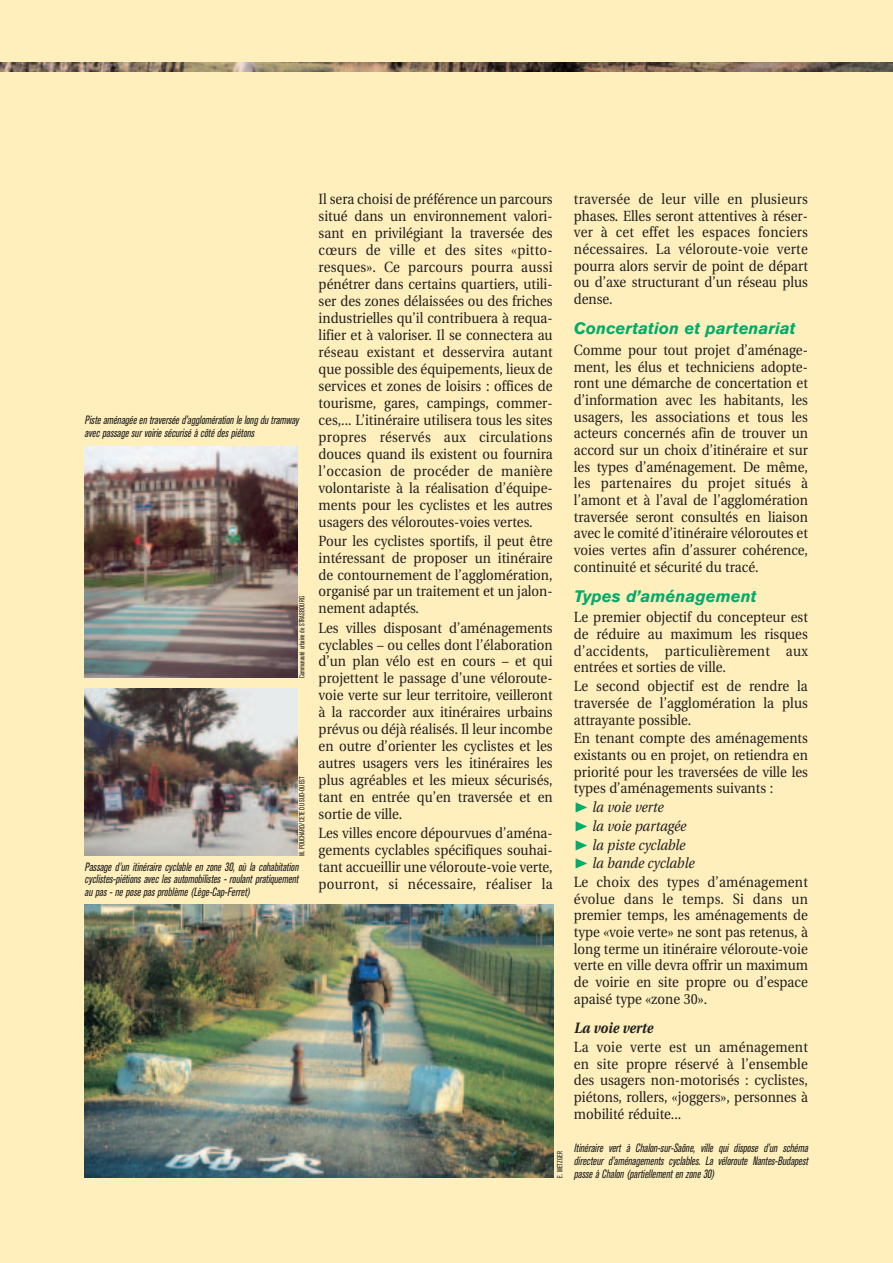
<style>
.page{position:relative;width:893px;height:1263px;background:#fff}
.page>*{position:absolute;margin:0;border:0;box-sizing:border-box;transform-origin:0 0}
.t1{font:italic 700 16.5px "Akzidenz Grotesk BE";color:#00ab6b}
.t2{font:italic 700 15px "Utopia";color:#231f20;scale:.9 1}
.t3{font:14.7px/17px "Utopia";color:#231f20;text-align:justify;scale:.9 1}
.t4{font:italic 14.7px/18.8px "Utopia";color:#231f20;scale:.9 1}
.t5{font:italic condensed 12px/12.8px "Akzidenz Grotesk BE";color:#231f20;text-align:justify;scale:.9 1}
.t6{font:condensed 7.5px "Akzidenz Grotesk BE";letter-spacing:.02em;color:#231f20;scale:.9 1}
.t7{font:condensed 7.5px "Akzidenz Grotesk BE";color:#231f20;scale:.9 1}
.s1{font-family:"Zeal";font-style:normal;font-size:15px;color:#00ab6b}
.s2{font-style:normal}
</style>
<div class="page">
<div style="left:0;top:0;width:892px;height:1263px;background:#feefbc"></div>
<img style="left:85px;top:689px;width:212px;height:166px">
<img style="left:85px;top:447px;width:212px;height:231px">
<img style="left:0;top:63px;width:892px;height:9px">
<img style="left:85px;top:905px;width:468px;height:273px">
<p class="t5" style="left:85px;top:414px;width:239px">Piste aménagée en traversée d’agglomération le long du tramway avec passage sur voirie sécurisé à côté des piétons</p>
<p class="t7" style="left:299px;top:678px;width:92px;rotate:-90deg">Communauté urbaine de STRASBOURG</p>
<p class="t6" style="left:299px;top:856px;width:90px;rotate:-90deg">M. POUCHARD/CETE DU SUD-OUEST</p>
<p class="t5" style="left:85px;top:861px;width:241px">Passage d’un itinéraire cyclable en zone 30, où la cohabitation cyclistes-piétions avec les automobilistes - roulant pratiquement au pas - ne pose pas problème (Lège-Cap-Ferret)</p>
<p class="t3" style="left:318px;top:192px;width:261px">Il sera choisi de préférence un parcours situé dans un environnement valori&shy;sant en privilégiant la traversée des cœurs de ville et des sites «pitto&shy;resques». Ce parcours pourra aussi pénétrer dans certains quartiers, utili&shy;ser des zones délaissées ou des friches industrielles qu’il contribuera à requa&shy;lifier et à valoriser. Il se connectera au réseau existant et desservira autant que possible des équipements, lieux de services et zones de loisirs : offices de tourisme, gares, campings, commer&shy;ces,... L’itinéraire utilisera tous les sites propres réservés aux circulations douces quand ils existent ou fournira l’occasion de procéder de manière volontariste à la réalisation d’équipe&shy;ments pour les cyclistes et les autres usagers des véloroutes-voies vertes.</p>
<p class="t3" style="left:318px;top:533px;width:261px">Pour les cyclistes sportifs, il peut être intéressant de proposer un itinéraire de contournement de l’agglomération, organisé par un traitement et un jalon&shy;nement adaptés.</p>
<p class="t3" style="left:318px;top:620px;width:261px">Les villes disposant d’aménagements cyclables – ou celles dont l’élaboration d’un plan vélo est en cours – et qui projettent le passage d’une véloroute&shy;voie verte sur leur territoire, veilleront à la raccorder aux itinéraires urbains prévus ou déjà réalisés. Il leur incombe en outre d’orienter les cyclistes et les autres usagers vers les itinéraires les plus agréables et les mieux sécurisés, tant en entrée qu’en traversée et en sortie de ville.</p>
<p class="t3" style="left:318px;top:826px;width:261px">Les villes encore dépourvues d’aména&shy;gements cyclables spécifiques souhai&shy;tant accueillir une véloroute-voie verte, pourront, si nécessaire, réaliser la</p>
<p class="t6" style="left:557px;top:1178px;width:31px;rotate:-90deg">E. METZGER</p>
<p class="t3" style="left:574px;top:192px;width:261px">traversée de leur ville en plusieurs phases. Elles seront attentives à réser&shy;ver à cet effet les espaces fonciers nécessaires. La véloroute-voie verte pourra alors servir de point de départ ou d’axe structurant d’un réseau plus dense.</p>
<p class="t1" style="left:574px;top:323px;width:223px">Concertation et partenariat</p>
<p class="t3" style="left:574px;top:343px;width:261px">Comme pour tout projet d’aménage&shy;ment, les élus et techniciens adopte&shy;ront une démarche de concertation et d’information avec les habitants, les usagers, les associations et tous les acteurs concernés afin de trouver un accord sur un choix d’itinéraire et sur les types d’aménagement. De même, les partenaires du projet situés à l’amont et à l’aval de l’agglomération traversée seront consultés en liaison avec le comité d’itinéraire véloroutes et voies vertes afin d’assurer cohérence, continuité et sécurité du tracé.</p>
<p class="t1" style="left:574px;top:590px;width:184px">Types d’aménagement</p>
<p class="t3" style="left:574px;top:610px;width:261px">Le premier objectif du concepteur est de réduire au maximum les risques d’accidents, particulièrement aux entrées et sorties de ville.</p>
<p class="t3" style="left:574px;top:679px;width:261px">Le second objectif est de rendre la traversée de l’agglomération la plus attrayante possible.</p>
<p class="t3" style="left:574px;top:731px;width:261px">En tenant compte des aménagements existants ou en projet, on retiendra en priorité pour les traversées de ville les types d’aménagements suivants :</p>
<p class="t4" style="left:574px;top:799px;width:261px"><span class="s1">"</span> la voie verte<br><span class="s1">"</span> la voie partagée<br><span class="s1">"</span> la piste cyclable<br><span class="s1">"</span> la bande cyclable<br><span class="s2">Le choix des types d’aménagement</span></p>
<p class="t3" style="left:574px;top:892px;width:261px">évolue dans le temps. Si dans un premier temps, les aménagements de type «voie verte» ne sont pas retenus, à long terme un itinéraire véloroute-voie verte en ville devra offrir un maximum de voirie en site propre ou d’espace apaisé type «zone 30».</p>
<p class="t2" style="left:574px;top:1022px;width:89px">La voie verte</p>
<p class="t3" style="left:574px;top:1040px;width:261px">La voie verte est un aménagement en site propre réservé à l’ensemble des usagers non-motorisés : cyclistes, piétons, rollers, «joggers», personnes à mobilité réduite...</p>
<p class="t5" style="left:574px;top:1143px;width:264px">Itinéraire vert à Chalon-sur-Saône, ville qui dispose d’un schéma directeur d’aménagements cyclables. La véloroute Nantes-Budapest passe à Chalon (partiellement en zone 30)</p>
</div>
